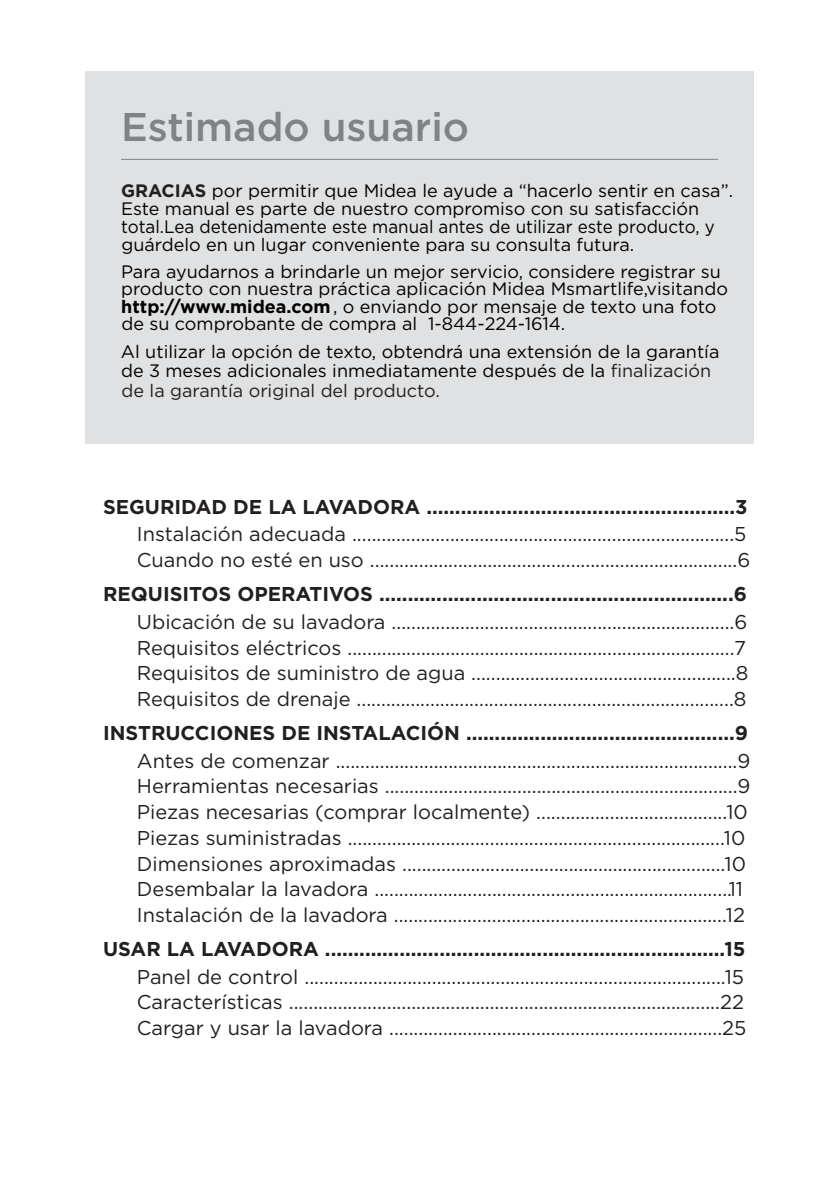
<style>
.page{position:relative;width:838px;height:1190px;background:#fff}
.page>*{position:absolute;margin:0;border:0;box-sizing:border-box;transform-origin:0 0}
.t1{font:500 40px "Gotham";color:#808285}
.t2{font:20px/25.8px "Gotham";color:#231f20}
.t3{font:700 20px "Gotham";color:#231f20}
.t4{font:18px/19.6px "Gotham";color:#000}
.s1{font-weight:700;color:#231f20}
.s2{font-weight:700}
.s3{color:#231f20}
</style>
<div class="page">
<div style="left:85px;top:71px;width:669px;height:373px;background:#e0e1e2"></div>
<hr style="left:121px;top:159px;width:597px;height:1px;background:#808285">
<h1 class="t1" style="left:121px;top:109px;width:350px">Estimado usuario</h1>
<p class="t4" style="left:121px;top:174px;width:614px;line-height:36px"><span class="s1">GRACIAS</span> por permitir que Midea le ayude a “hacerlo sentir en casa”. total.Lea detenidamente este manual antes de utilizar este producto, y</p>
<p class="t4" style="left:121px;top:236px;width:514px">guárdelo en un lugar conveniente para su consulta futura.</p>
<p class="t4" style="left:121px;top:200px;width:580px">Este manual es parte de nuestro compromiso con su satisfacción</p>
<p class="t4" style="left:121px;top:255px;width:601px;line-height:35px">Para ayudarnos a brindarle un mejor servicio, considere registrar su <span class="s2">http://www.midea.com</span>, o enviando por mensaje de texto una foto</p>
<p class="t4" style="left:121px;top:271px;width:608px;line-height:35.6px">producto con nuestra práctica aplicación Midea Msmartlife,visitando de su comprobante de compra al 1-844-224-1614.</p>
<p class="t4" style="left:121px;top:343px;width:600px">Al utilizar la opción de texto, obtendrá una extensión de la garantía de 3 meses adicionales inmediatamente después de la <span class="s3">finalización de la garantía original del producto.</span></p>
<p class="t3" style="left:103px;top:498px;width:646px">SEGURIDAD DE LA LAVADORA ......................................................3</p>
<p class="t2" style="left:137px;top:523px;width:615px">Instalación adecuada ..............................................................................5<br>Cuando no esté en uso ...........................................................................6</p>
<p class="t3" style="left:103px;top:585px;width:645px">REQUISITOS OPERATIVOS ..............................................................6</p>
<p class="t2" style="left:137px;top:610px;width:613px;text-align:justify">Ubicación de su lavadora ......................................................................6<br>Requisitos eléctricos ...............................................................................7<br>Requisitos de suministro de agua ......................................................8<br>Requisitos de drenaje .............................................................................8</p>
<p class="t3" style="left:103px;top:724px;width:647px">INSTRUCCIONES DE INSTALACIÓN ...............................................9</p>
<p class="t2" style="left:137px;top:749px;width:615px">Antes de comenzar ..................................................................................9<br>Herramientas necesarias ........................................................................9<br>Piezas necesarias (comprar localmente) .......................................10<br>Piezas suministradas .............................................................................10<br>Dimensiones aproximadas ..................................................................10<br>Desembalar la lavadora .........................................................................11<br>Instalación de la lavadora ....................................................................12</p>
<p class="t3" style="left:103px;top:940px;width:644px">USAR LA LAVADORA ......................................................................15</p>
<p class="t2" style="left:137px;top:965px;width:611px">Panel de control ......................................................................................15<br>Características ........................................................................................22<br>Cargar y usar la lavadora ....................................................................25</p>
</div>
